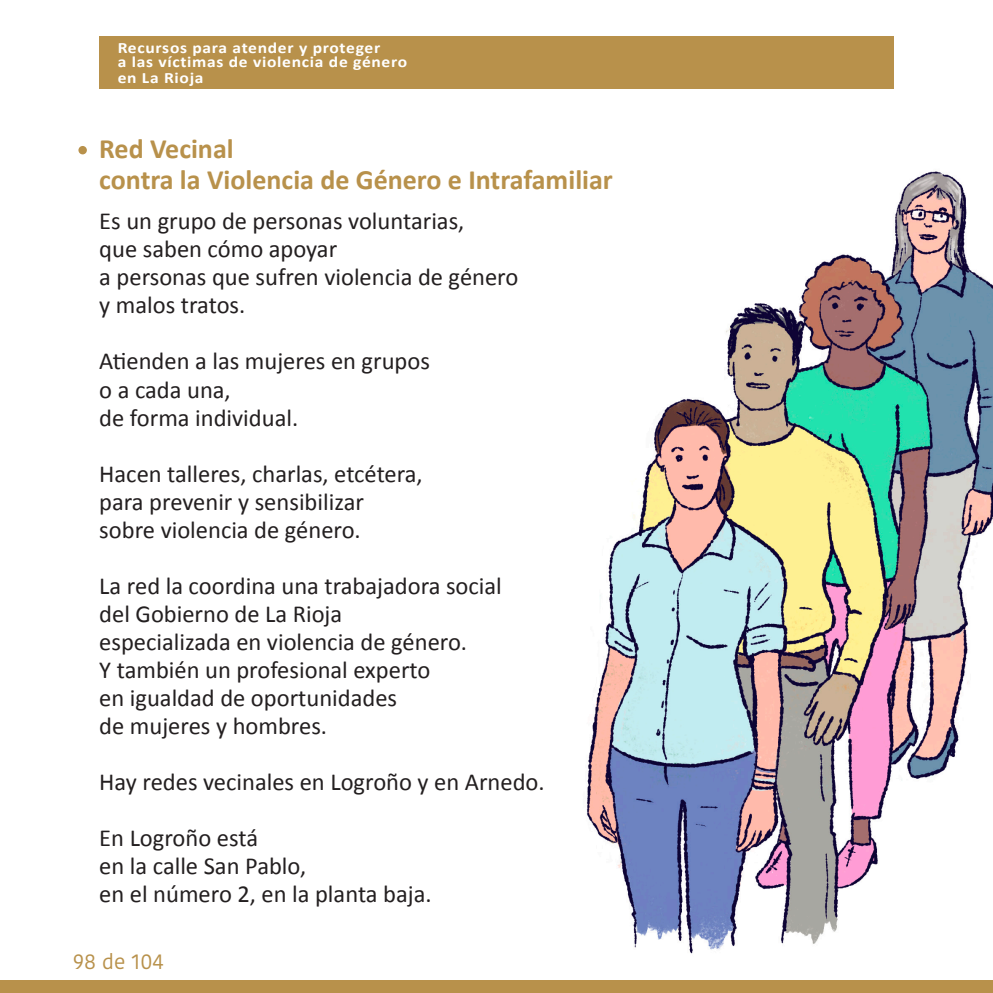
<style>
.page{position:relative;width:993px;height:993px;background:#fff}
.page>*{position:absolute;margin:0;border:0;box-sizing:border-box;transform-origin:0 0}
.t1{font:700 28px "Calibri";color:#b8914b}
.t2{font:24.5px "Calibri";color:#231f20}
.t3{font:21px "Kohinoor Devanagari";color:#b8914b}
.t4{font:700 15.75px "Calibri";letter-spacing:.04em;color:#fff;scale:1.11 1}
</style>
<div class="page">
<img style="left:586px;top:171px;width:406px;height:783px">
<div style="left:0;top:979px;width:992px;height:12px;background:#b8914b"></div>
<div style="left:78px;top:146px;width:9px;height:8px;background:#b8914b;border-radius:50%"></div>
<div style="left:99px;top:36px;width:794px;height:53px;background:#b8914b"></div>
<p class="t4" style="left:118px;top:38px;width:238px">Recursos para atender y proteger</p>
<p class="t4" style="left:118px;top:52px;width:262px">a las víctimas de violencia de género</p>
<p class="t4" style="left:118px;top:67px;width:79px">en La Rioja</p>
<p class="t1" style="left:99px;top:131px;width:136px">Red Vecinal</p>
<p class="t1" style="left:99px;top:162px;width:515px">contra la Violencia de Género e Intrafamiliar</p>
<p class="t2" style="left:99px;top:206px;width:366px">Es un grupo de personas voluntarias,</p>
<p class="t2" style="left:99px;top:234px;width:239px">que saben cómo apoyar</p>
<p class="t2" style="left:99px;top:262px;width:420px">a personas que sufren violencia de género</p>
<p class="t2" style="left:99px;top:290px;width:147px">y malos tratos.</p>
<p class="t2" style="left:99px;top:346px;width:332px">Atienden a las mujeres en grupos</p>
<p class="t2" style="left:99px;top:374px;width:133px">o a cada una,</p>
<p class="t2" style="left:99px;top:402px;width:200px">de forma individual.</p>
<p class="t2" style="left:99px;top:458px;width:325px">Hacen talleres, charlas, etcétera,</p>
<p class="t2" style="left:99px;top:486px;width:266px">para prevenir y sensibilizar</p>
<p class="t2" style="left:99px;top:514px;width:263px">sobre violencia de género.</p>
<p class="t2" style="left:99px;top:570px;width:404px">La red la coordina una trabajadora social</p>
<p class="t2" style="left:99px;top:598px;width:244px">del Gobierno de La Rioja</p>
<p class="t2" style="left:99px;top:626px;width:369px">especializada en violencia de género.</p>
<p class="t2" style="left:99px;top:654px;width:332px">Y también un profesional experto</p>
<p class="t2" style="left:99px;top:682px;width:299px">en igualdad de oportunidades</p>
<p class="t2" style="left:99px;top:710px;width:229px">de mujeres y hombres.</p>
<p class="t2" style="left:99px;top:766px;width:447px">Hay redes vecinales en Logroño y en Arnedo.</p>
<p class="t2" style="left:99px;top:822px;width:160px">En Logroño está</p>
<p class="t2" style="left:99px;top:850px;width:208px">en la calle San Pablo,</p>
<p class="t2" style="left:99px;top:878px;width:334px">en el número 2, en la planta baja.</p>
<p class="t3" style="left:73px;top:949px;width:92px">98 de 104</p>
</div>
